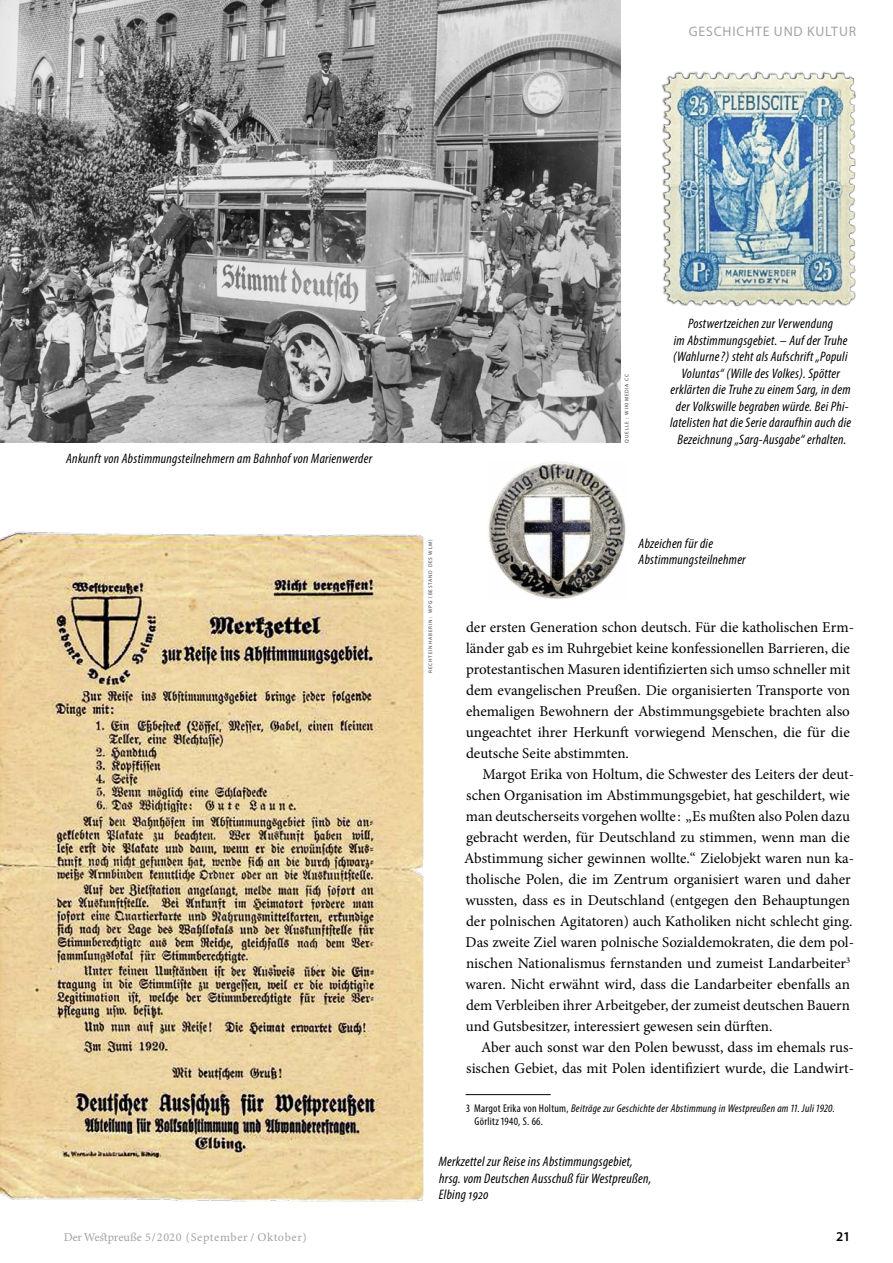
<style>
.page{position:relative;width:893px;height:1263px;background:#fff}
.page>*{position:absolute;margin:0;border:0;box-sizing:border-box;transform-origin:0 0}
.t1{font:15px/21px "Minion Pro";color:#000}
.t2{font:italic condensed 13.8px/16.5px "Myriad Pro";letter-spacing:.02em;color:#000}
.t3{font:13.8px "Myriad Pro";letter-spacing:.06em;color:#a4a4a4}
.t4{font:600 13.5px "Myriad Pro";color:#000}
.t5{font:12px "Minion Pro Capt";letter-spacing:.04em;color:#a4a4a4}
.t6{font:italic condensed 11.25px/13.5px "Myriad Pro";letter-spacing:.025em;color:#000}
.t7{font:5.25px "Myriad Pro";letter-spacing:.16em;color:#3e3e3d}
.s1{font-style:normal}
</style>
<div class="page">
<img style="left:661px;top:71px;width:195px;height:236px">
<img style="left:0;top:531px;width:424px;height:671px">
<img style="left:488px;top:462px;width:138px;height:137px">
<img style="left:0;top:0;width:621px;height:443px">
<hr style="left:466px;top:1094px;width:85px;height:1px;background:#000">
<p class="t3" style="left:689px;top:23px;width:169px">GESCHICHTE UND KULTUR</p>
<p class="t2" style="left:66px;top:450px;width:308px">Ankunft von Abstimmungsteilnehmern am Bahnhof von Marienwerder</p>
<p class="t7" style="left:624px;top:442px;width:70px;rotate:-90deg">QUELLE : WIKIMEDIA CC</p>
<p class="t2" style="left:670px;top:315px;width:183px;text-align:center">Postwertzeichen zur Verwendung<br>im Abstimmungsgebiet. – Auf der Truhe (Wahlurne?) steht als Aufschrift „Populi Voluntas“ (Wille des Volkes). Spötter erklärten die Truhe zu einem Sarg, in dem der Volkswille begraben würde. Bei Phi&shy;latelisten hat die Serie daraufhin auch die Bezeichnung „Sarg-Ausgabe“ erhalten.</p>
<p class="t7" style="left:427px;top:673px;width:135px;rotate:-90deg">RECHTEINHABERIN : WPG (BESTAND DES WLM)</p>
<p class="t2" style="left:639px;top:535px;width:109px">Abzeichen für die<br>Abstimmungsteilnehmer</p>
<p class="t1" style="left:466px;top:616px;width:390px">der ersten Generation schon deutsch. Für die katholischen Erm&shy;länder gab es im Ruhrgebiet keine konfessionellen Barrieren, die protestantischen Masuren identifizierten sich umso schneller mit dem evangelischen Preußen. Die organisierten Transporte von ehemaligen Bewohnern der Abstimmungsgebiete brachten also ungeachtet ihrer Herkunft vorwiegend Menschen, die für die deutsche Seite abstimmten.</p>
<p class="t1" style="left:464px;top:763px;width:391px;text-indent:18px">Margot Erika von Holtum, die Schwester des Leiters der deut&shy;schen Organisation im Abstimmungsgebiet, hat geschildert, wie man deutscherseits vorgehen wollte : „Es mußten also Polen dazu gebracht werden, für Deutschland zu stimmen, wenn man die Abstimmung sicher gewinnen wollte.“ Zielobjekt waren nun ka&shy;tholische Polen, die im Zentrum organisiert waren und daher wussten, dass es in Deutschland (entgegen den Behauptungen der polnischen Agitatoren) auch Katholiken nicht schlecht ging.<br>Das zweite Ziel waren polnische Sozialdemokraten, die dem pol&shy;nischen Nationalismus fernstanden und zumeist Landarbeiter<sup>3 </sup>waren. Nicht erwähnt wird, dass die Landarbeiter ebenfalls an dem Verbleiben ihrer Arbeitgeber, der zumeist deutschen Bauern und Gutsbesitzer, interessiert gewesen sein dürften.</p>
<p class="t1" style="left:466px;top:1036px;width:389px;text-align:right">Aber auch sonst war den Polen bewusst, dass im ehemals rus&shy;sischen Gebiet, das mit Polen identifiziert wurde, die Landwirt-</p>
<p class="t6" style="left:475px;top:1101px;width:362px;text-indent:-9px"><span class="s1">3 Margot Erika von Holtum,</span> Beiträge zur Geschichte der Abstimmung in Westpreußen am 11. Juli 1920.<br><span class="s1">Görlitz 1940, S. 66.</span></p>
<p class="t2" style="left:439px;top:1153px;width:214px">Merkzettel zur Reise ins Abstimmungsgebiet, hrsg. vom Deutschen Ausschuß für Westpreußen,<br>Elbing 1920</p>
<p class="t5" style="left:64px;top:1228px;width:245px">Der Westpreuße 5/2020 (September / Oktober)</p>
<p class="t4" style="left:836px;top:1227px;width:16px">21</p>
</div>
